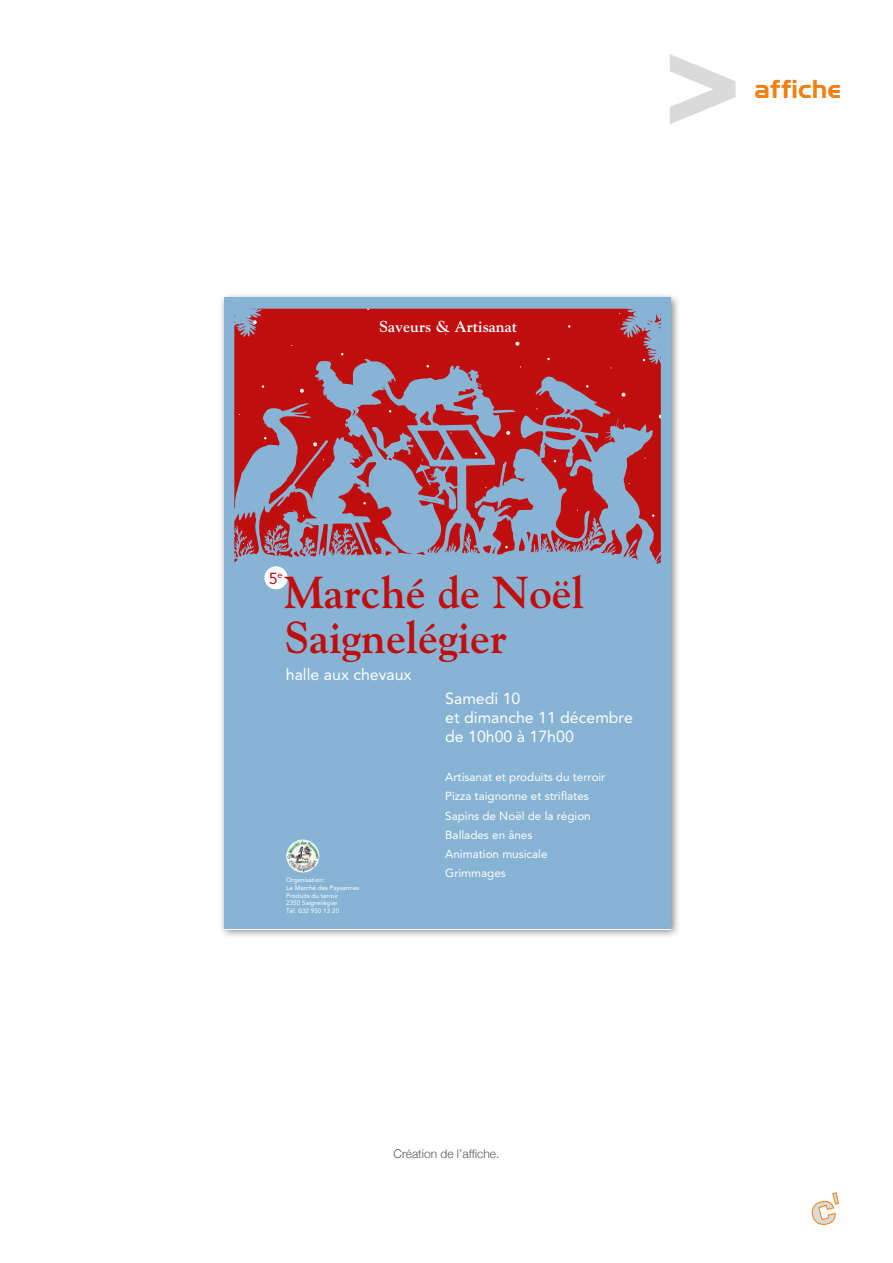
<style>
.page{position:relative;width:893px;height:1263px;background:#fff}
.page>*{position:absolute;margin:0;border:0;box-sizing:border-box;transform-origin:0 0}
.t1{font:700 44.55px/45.2px "Goudy";color:#c00d0e}
.t2{font:700 27px "Handel Got D";color:#f08013}
.t3{font:15.9px/19px "Avenir";color:#fff}
.t4{font:700 15.9px "Goudy";color:#fff}
.t5{font:15.9px "Avenir";color:#c00d0e}
.t6{font:300 12px "Helvetica Neue";color:#575756}
.t7{font:11.7px/19px "Avenir";color:#fff}
.t8{font:6.3px/7.6px "Avenir";color:#fff}
</style>
<div class="page">
<svg style="left:811px;top:1192px;width:28px;height:33px"></svg>
<svg style="left:670px;top:54px;width:65px;height:70px"></svg>
<div style="left:218px;top:292px;width:463px;height:648px;background:#000;opacity:.5"></div>
<div style="left:224px;top:298px;width:447px;height:631px;background:#87b4d5"></div>
<div style="left:234px;top:309px;width:427px;height:609px;background:#c00d0e;border-radius:8px"></div>
<div style="left:224px;top:576px;width:443px;height:347px;background:#87b4d5"></div>
<svg style="left:515px;top:342px;width:4px;height:4px"></svg>
<svg style="left:234px;top:358px;width:427px;height:232px"></svg>
<div style="left:264px;top:566px;width:24px;height:23px;background:#fff;border-radius:50%"></div>
<svg style="left:619px;top:308px;width:42px;height:56px"></svg>
<svg style="left:234px;top:308px;width:28px;height:29px"></svg>
<img style="left:286px;top:839px;width:33px;height:34px;border-radius:17px">
<h3 class="t4" style="left:379px;top:316px;width:139px">Saveurs &amp; Artisanat</h3>
<h3 class="t5" style="left:269px;top:569px;width:16px">5<sup>e</sup></h3>
<h1 class="t1" style="left:285px;top:569px;width:301px">Marché de Noël<br>Saignelégier</h1>
<h3 class="t3" style="left:286px;top:665px;width:127px">halle aux chevaux</h3>
<p class="t8" style="left:286px;top:876px;width:75px">Organisation :<br>Le Marché des Paysannes<br>Produits du terroir<br>2350 Saignelégier<br>Tél. 032 950 13 20</p>
<h3 class="t3" style="left:445px;top:689px;width:189px">Samedi 10<br>et dimanche 11 décembre de 10h00 à 17h00</h3>
<p class="t7" style="left:445px;top:768px;width:162px">Artisanat et produits du terroir<br>Pizza taignonne et striflates<br>Sapins de Noël de la région<br>Ballades en ânes<br>Animation musicale<br>Grimmages</p>
<p class="t6" style="left:394px;top:1146px;width:107px">Création de l’affiche.</p>
<h2 class="t2" style="left:754px;top:73px;width:89px">affiche</h2>
</div>
